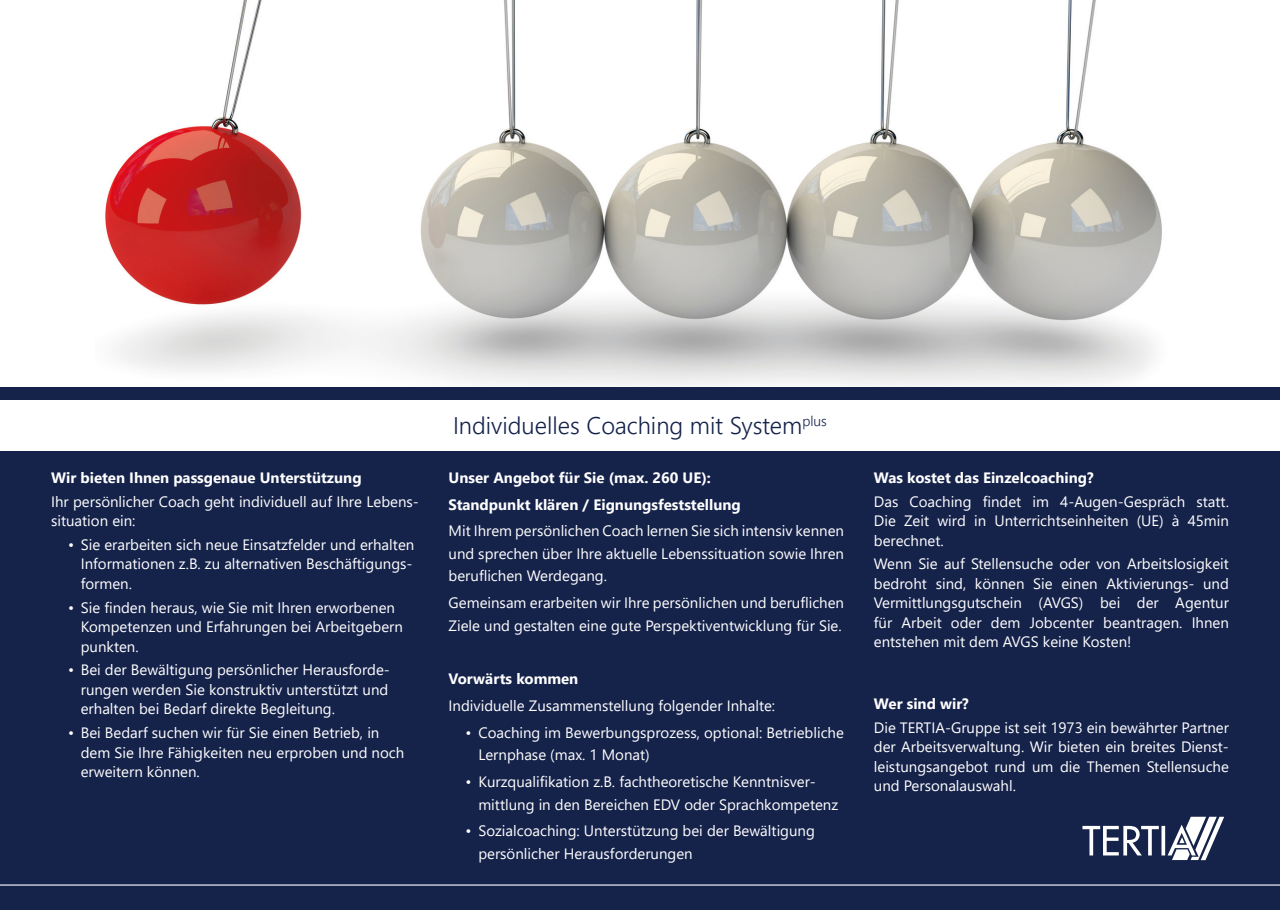
<style>
.page{position:relative;width:1280px;height:910px;background:#fff}
.page>*{position:absolute;margin:0;border:0;box-sizing:border-box;transform-origin:0 0}
.t1{font:300 24px "Segoe UI";color:#15224a}
.t2{font:15px/19.5px "Segoe UI";color:#fff}
.t3{font:700 15px/26.7px "Segoe UI";color:#fff}
</style>
<div class="page">
<div style="left:0;top:387px;width:1280px;height:523px;background:#15224a"></div>
<hr style="left:0;top:884px;width:1280px;height:2px;background:#fff">
<svg style="left:1082px;top:817px;width:142px;height:43px"></svg>
<img style="left:105px;top:0;width:1057px;height:385px">
<div style="left:0;top:400px;width:1280px;height:51px;background:#fff"></div>
<p class="t3" style="left:51px;top:463px;width:312px">Wir bieten Ihnen passgenaue Unterstützung</p>
<p class="t2" style="left:51px;top:490px;width:369px">Ihr persönlicher Coach geht individuell auf Ihre Lebens&shy;situation ein:</p>
<p class="t2" style="left:81px;top:533px;width:335px;text-indent:-13px">• Sie erarbeiten sich neue Einsatzfelder und erhalten<br>Informationen z.B. zu alternativen Beschäftigungs&shy;formen.</p>
<p class="t2" style="left:81px;top:596px;width:324px;text-indent:-13px">• Sie finden heraus, wie Sie mit Ihren erworbenen<br>Kompetenzen und Erfahrungen bei Arbeitgebern punkten.</p>
<p class="t2" style="left:81px;top:659px;width:311px;text-align:justify;text-indent:-13px">• Bei der Bewältigung persönlicher Herausforde&shy;rungen werden Sie konstruktiv unterstützt und erhalten bei Bedarf direkte Begleitung.</p>
<p class="t2" style="left:81px;top:722px;width:325px;text-indent:-13px">• Bei Bedarf suchen wir für Sie einen Betrieb, in dem Sie Ihre Fähigkeiten neu erproben und noch erweitern können.</p>
<h1 class="t1" style="left:453px;top:403px;width:375px">Individuelles Coaching mit System<sup>plus</sup></h1>
<p class="t3" style="left:449px;top:463px;width:294px">Unser Angebot für Sie (max. 260 UE):<br>Standpunkt klären / Eignungsfeststellung</p>
<p class="t2" style="left:449px;top:518px;width:397px;line-height:22.5px;text-align:justify">Mit Ihrem persönlichen Coach lernen Sie sich intensiv kennen und sprechen über Ihre aktuelle Lebenssituation sowie Ihren beruflichen Werdegang.</p>
<p class="t2" style="left:449px;top:590px;width:397px;line-height:22.5px">Gemeinsam erarbeiten wir Ihre persönlichen und beruflichen<br>Ziele und gestalten eine gute Perspektiventwicklung für Sie.</p>
<p class="t3" style="left:449px;top:664px;width:131px">Vorwärts kommen</p>
<p class="t2" style="left:449px;top:695px;width:328px">Individuelle Zusammenstellung folgender Inhalte:</p>
<p class="t2" style="left:478px;top:720px;width:367px;line-height:22.5px;text-indent:-13px">• Coaching im Bewerbungsprozess, optional: Betriebliche<br>Lernphase (max. 1 Monat)</p>
<p class="t2" style="left:478px;top:769px;width:361px;line-height:22.5px;text-indent:-13px">• Kurzqualifikation z.B. fachtheoretische Kenntnisver&shy;mittlung in den Bereichen EDV oder Sprachkompetenz</p>
<p class="t2" style="left:478px;top:818px;width:338px;line-height:22.5px;text-indent:-13px">• Sozialcoaching: Unterstützung bei der Bewältigung persönlicher Herausforderungen</p>
<p class="t3" style="left:874px;top:463px;width:221px">Was kostet das Einzelcoaching?</p>
<p class="t2" style="left:874px;top:490px;width:357px;text-align:justify">Das Coaching findet im 4-Augen-Gespräch statt.<br>Die Zeit wird in Unterrichtseinheiten (UE) à 45min berechnet.</p>
<p class="t2" style="left:874px;top:553px;width:357px;text-align:justify">Wenn Sie auf Stellensuche oder von Arbeitslosigkeit bedroht sind, können Sie einen Aktivierungs- und Vermittlungsgutschein (AVGS) bei der Agentur für Arbeit oder dem Jobcenter beantragen. Ihnen entstehen mit dem AVGS keine Kosten!</p>
<p class="t3" style="left:874px;top:689px;width:97px">Wer sind wir?</p>
<p class="t2" style="left:874px;top:716px;width:357px;text-align:justify">Die TERTIA-Gruppe ist seit 1973 ein bewährter Partner der Arbeitsverwaltung. Wir bieten ein breites Dienst&shy;leistungsangebot rund um die Themen Stellensuche und Personalauswahl.</p>
</div>
